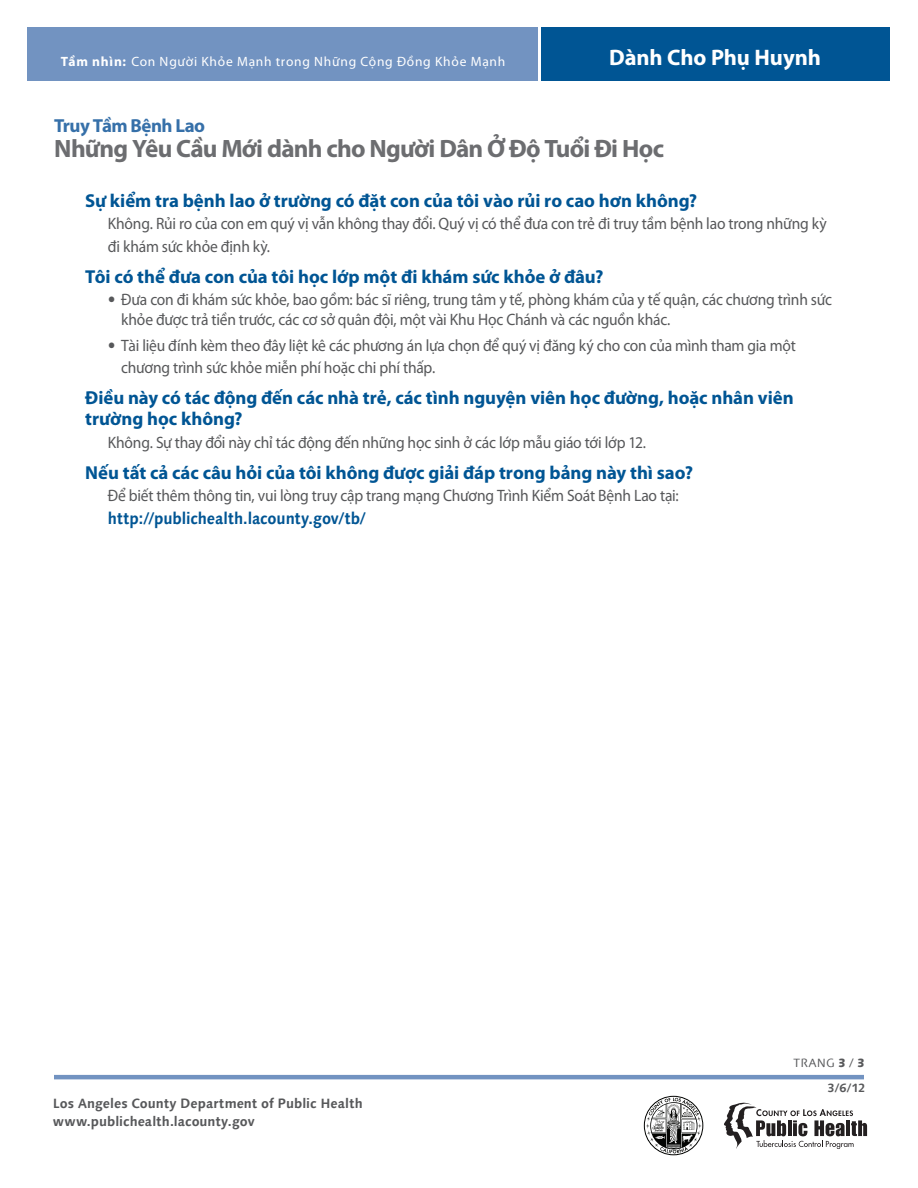
<style>
.page{position:relative;width:918px;height:1188px;background:#fff}
.page>*{position:absolute;margin:0;border:0;box-sizing:border-box;transform-origin:0 0}
.t1{font:700 25.2px "Myriad Pro";letter-spacing:-.03em;color:#6c6d70}
.t2{font:700 22.5px "Myriad Pro";letter-spacing:-.005em;color:#fff}
.t3{font:700 18.9px "Myriad Pro";letter-spacing:-.03em;color:#3670a9}
.t4{font:700 18.75px/21px "Myriad Pro";letter-spacing:-.005em;color:#005594}
.t5{font:16.5px/22.5px "Myriad Pro";letter-spacing:-.015em;color:#57585a;scale:.94 1}
.t6{font:700 16.5px "Linotype Syntax Com";letter-spacing:-.01em;color:#005594;scale:.94 1}
.t7{font:700 13.5px/18px "Linotype Syntax Com";color:#57585a}
.t8{font:13.5px "Myriad Pro";letter-spacing:.055em;color:#fff}
.t9{font:12px "Linotype Syntax Com";letter-spacing:.015em;color:#57585a}
.t10{font:700 12px "Linotype Syntax Com";color:#57585a}
.s1{font-weight:700}
.s2{font-family:"Linotype Syntax Com"}
.s3{font-weight:800}
</style>
<div class="page">
<svg style="left:644px;top:1096px;width:59px;height:59px"></svg>
<svg style="left:724px;top:1103px;width:143px;height:46px"></svg>
<hr style="left:54px;top:1075px;width:810px;height:4px;background:#7293c1">
<div style="left:27px;top:27px;width:511px;height:54px;background:#7293c1"></div>
<div style="left:541px;top:27px;width:349px;height:54px;background:#005594"></div>
<p class="t8" style="left:61px;top:53px;width:446px"><span class="s1">Tầm nhìn:</span> Con Người Khỏe Mạnh trong Những Cộng Đồng Khỏe Mạnh</p>
<h2 class="t2" style="left:609px;top:43px;width:213px">Dành Cho Phụ Huynh</h2>
<p class="t3" style="left:54px;top:114px;width:152px">Truy Tầm Bệnh Lao</p>
<h1 class="t1" style="left:54px;top:132px;width:611px">Những Yêu Cầu Mới dành cho Người Dân Ở Độ Tuổi Đi Học</h1>
<p class="t4" style="left:85px;top:189px;width:613px">Sự kiểm tra bệnh lao ở trường có đặt con của tôi vào rủi ro cao hơn không?</p>
<p class="t5" style="left:108px;top:212px;width:766px">Không. Rủi ro của con em quý vị vẫn không thay đổi. Quý vị có thể đưa con trẻ đi truy tầm bệnh lao trong những kỳ đi khám sức khỏe định kỳ.</p>
<p class="t4" style="left:85px;top:265px;width:520px">Tôi có thể đưa con của tôi học lớp một đi khám sức khỏe ở đâu?</p>
<p class="t5" style="left:121px;top:290px;width:758px;line-height:19.5px;text-indent:-13px"><span class="s2">•</span> Đưa con đi khám sức khỏe, bao gồm: bác sĩ riêng, trung tâm y tế, phòng khám của y tế quận, các chương trình sức khỏe được trả tiền trước, các cơ sở quân đội, một vài Khu Học Chánh và các nguồn khác.</p>
<p class="t5" style="left:121px;top:334px;width:719px;text-indent:-13px"><span class="s2">•</span> Tài liệu đính kèm theo đây liệt kê các phương án lựa chọn để quý vị đăng ký cho con của mình tham gia một chương trình sức khỏe miễn phí hoặc chi phí thấp.</p>
<p class="t4" style="left:85px;top:387px;width:710px">Điều này có tác động đến các nhà trẻ, các tình nguyện viên học đường, hoặc nhân viên trường học không?</p>
<p class="t5" style="left:108px;top:431px;width:574px">Không. Sự thay đổi này chỉ tác động đến những học sinh ở các lớp mẫu giáo tới lớp 12.</p>
<p class="t4" style="left:85px;top:461px;width:609px">Nếu tất cả các câu hỏi của tôi không được giải đáp trong bảng này thì sao?</p>
<p class="t5" style="left:108px;top:484px;width:609px">Để biết thêm thông tin, vui lòng truy cập trang mạng Chương Trình Kiểm Soát Bệnh Lao tại:</p>
<p class="t6" style="left:108px;top:507px;width:276px">http://publichealth.lacounty.gov/tb/</p>
<p class="t9" style="left:794px;top:1056px;width:73px">TRANG <span class="s3">3</span> / <span class="s3">3</span></p>
<p class="t7" style="left:53px;top:1094px;width:311px">Los Angeles County Department of Public Health www.publichealth.lacounty.gov</p>
<p class="t10" style="left:828px;top:1080px;width:39px">3/6/12</p>
</div>
